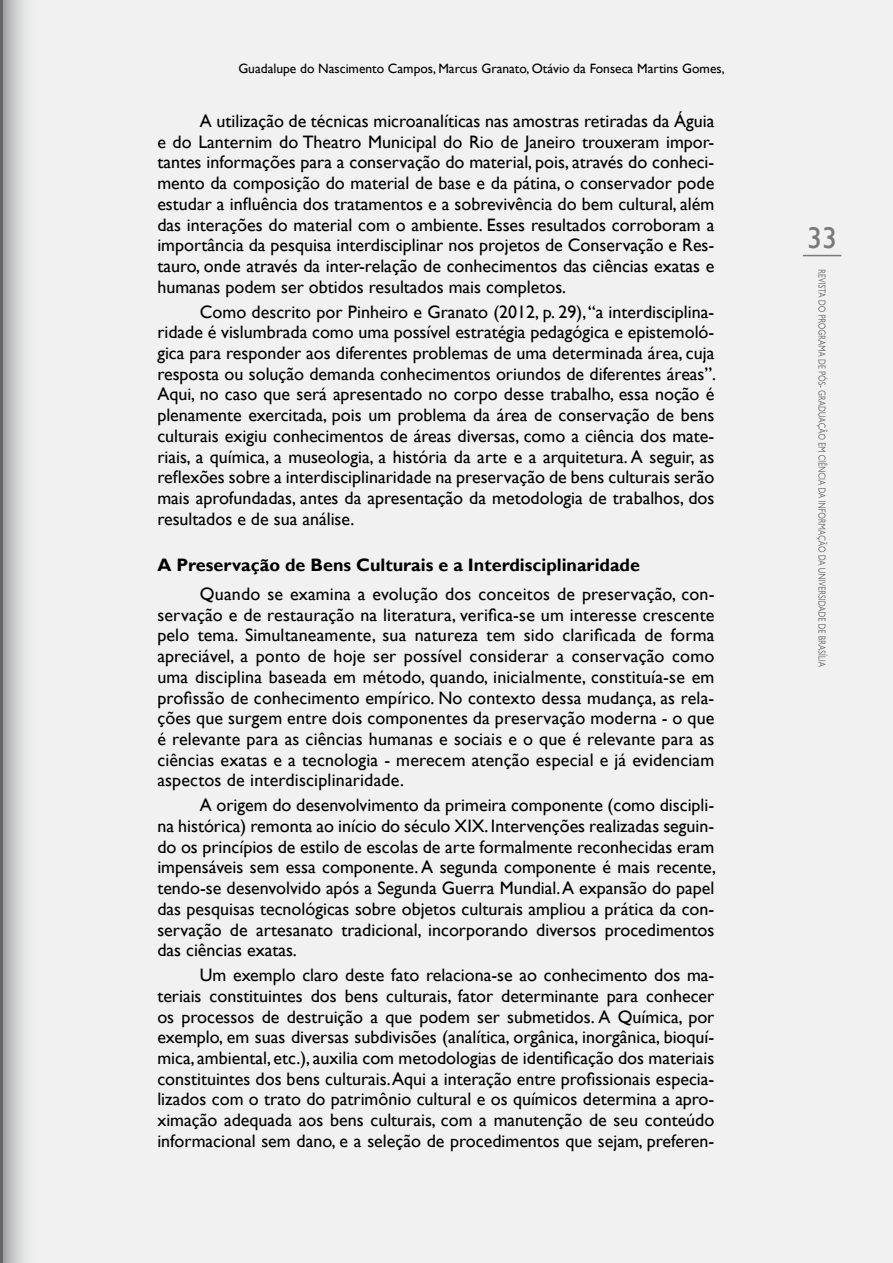
<style>
.page{position:relative;width:893px;height:1263px;background:#f1f1f1}
.page>*{position:absolute;margin:0;border:0;box-sizing:border-box;transform-origin:0 0}
.t1{font:30px "Gill Sans";color:#7a7a7a}
.t2{font:18px/20.7px "Gill Sans";color:#000;text-align:justify}
.t3{font:700 18px "Gill Sans";color:#000}
.t4{font:13.5px "Gill Sans";color:#000}
</style>
<div class="page">
<svg style="left:0;top:0;width:26px;height:1263px;background:#b8b8b9"></svg>
<svg style="left:816px;top:270px;width:12px;height:397px"></svg>
<hr style="left:803px;top:255px;width:38px;height:1px;background:#7a7a7a">
<p class="t4" style="left:238px;top:61px;width:488px">Guadalupe do Nascimento Campos, Marcus Granato, Otávio da Fonseca Martins Gomes,</p>
<p class="t2" style="left:157px;top:111px;width:559px;text-indent:43px">A utilização de técnicas microanalíticas nas amostras retiradas da Águia e do Lanternim do Theatro Municipal do Rio de Janeiro trouxeram impor&shy;tantes informações para a conservação do material, pois, através do conheci&shy;mento da composição do material de base e da pátina, o conservador pode estudar a influência dos tratamentos e a sobrevivência do bem cultural, além das interações do material com o ambiente. Esses resultados corroboram a importância da pesquisa interdisciplinar nos projetos de Conservação e Res&shy;tauro, onde através da inter-relação de conhecimentos das ciências exatas e humanas podem ser obtidos resultados mais completos.</p>
<p class="t2" style="left:157px;top:301px;width:560px;text-indent:43px">Como descrito por Pinheiro e Granato (2012, p. 29), “a interdisciplina&shy;ridade é vislumbrada como uma possível estratégia pedagógica e epistemoló&shy;gica para responder aos diferentes problemas de uma determinada área, cuja resposta ou solução demanda conhecimentos oriundos de diferentes áreas”.<br>Aqui, no caso que será apresentado no corpo desse trabalho, essa noção é plenamente exercitada, pois um problema da área de conservação de bens culturais exigiu conhecimentos de áreas diversas, como a ciência dos mate&shy;riais, a química, a museologia, a história da arte e a arquitetura. A seguir, as reflexões sobre a interdisciplinaridade na preservação de bens culturais serão mais aprofundadas, antes da apresentação da metodologia de trabalhos, dos resultados e de sua análise.</p>
<p class="t3" style="left:157px;top:554px;width:484px">A Preservação de Bens Culturais e a Interdisciplinaridade</p>
<p class="t2" style="left:157px;top:584px;width:559px;text-indent:43px">Quando se examina a evolução dos conceitos de preservação, con&shy;servação e de restauração na literatura, verifica-se um interesse crescente pelo tema. Simultaneamente, sua natureza tem sido clarificada de forma apreciável, a ponto de hoje ser possível considerar a conservação como uma disciplina baseada em método, quando, inicialmente, constituía-se em profissão de conhecimento empírico. No contexto dessa mudança, as rela&shy;ções que surgem entre dois componentes da preservação moderna - o que é relevante para as ciências humanas e sociais e o que é relevante para as ciências exatas e a tecnologia - merecem atenção especial e já evidenciam aspectos de interdisciplinaridade.</p>
<p class="t2" style="left:157px;top:795px;width:560px;text-indent:43px">A origem do desenvolvimento da primeira componente (como discipli&shy;na histórica) remonta ao início do século XIX. Intervenções realizadas seguin&shy;do os princípios de estilo de escolas de arte formalmente reconhecidas eram impensáveis sem essa componente. A segunda componente é mais recente, tendo-se desenvolvido após a Segunda Guerra Mundial. A expansão do papel das pesquisas tecnológicas sobre objetos culturais ampliou a prática da con&shy;servação de artesanato tradicional, incorporando diversos procedimentos das ciências exatas.</p>
<p class="t2" style="left:157px;top:965px;width:559px;text-indent:43px">Um exemplo claro deste fato relaciona-se ao conhecimento dos ma&shy;teriais constituintes dos bens culturais, fator determinante para conhecer os processos de destruição a que podem ser submetidos. A Química, por exemplo, em suas diversas subdivisões (analítica, orgânica, inorgânica, bioquí&shy;mica, ambiental, etc.), auxilia com metodologias de identificação dos materiais constituintes dos bens culturais. Aqui a interação entre profissionais especia&shy;lizados com o trato do patrimônio cultural e os químicos determina a apro&shy;ximação adequada aos bens culturais, com a manutenção de seu conteúdo informacional sem dano, e a seleção de procedimentos que sejam, preferen-</p>
<h1 class="t1" style="left:807px;top:221px;width:31px">33</h1>
</div>
